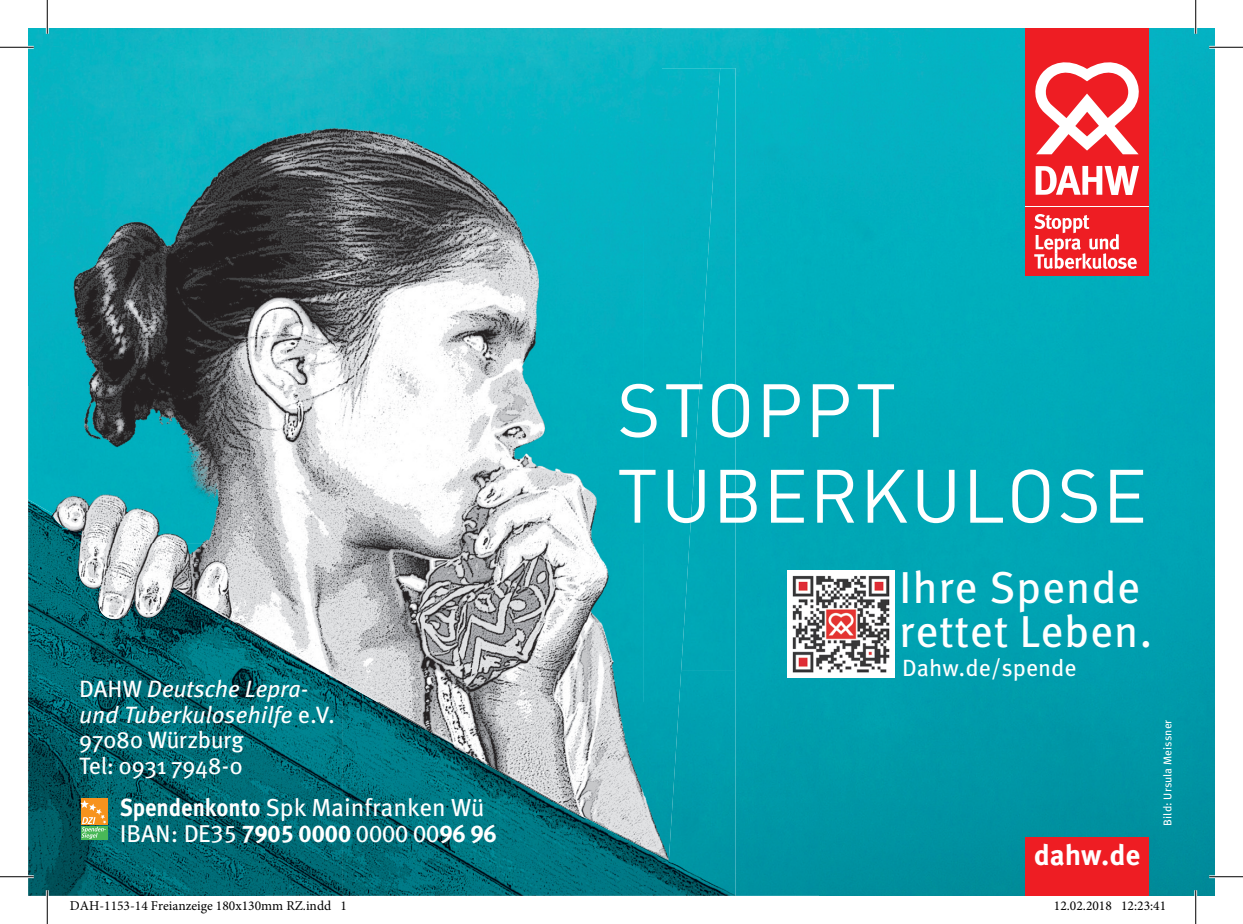
<style>
.page{position:relative;width:1243px;height:924px;background:#fff}
.page>*{position:absolute;margin:0;border:0;box-sizing:border-box;transform-origin:0 0}
.t1{font:74.25px/85.5px "DIN Pro";letter-spacing:.025em;color:#fff}
.t2{font:44.77px/43.6px "Meta OT";letter-spacing:.015em;color:#fff}
.t3{font:700 28.8px "Meta OT";color:#fff}
.t4{font:24.53px "Meta OT";color:#fff}
.t5{font:24.3px "Meta OT";letter-spacing:-.03em;color:#fff}
.t6{font:23.62px/25.7px "Meta OT";letter-spacing:-.02em;color:#fff}
.t7{font:23.4px "Meta OT";color:#fff}
.t8{font:13.5px "Minion Pro";color:#000}
.t9{font:11.25px "Meta OT";letter-spacing:.005em;color:#fff}
.s1{font-style:italic}
.s2{font-weight:700}
</style>
<div class="page">
<img style="left:661px;top:28px;width:553px;height:868px">
<img style="left:28px;top:28px;width:633px;height:40px">
<img style="left:720px;top:68px;width:15px;height:602px">
<img style="left:28px;top:543px;width:78px;height:353px">
<img style="left:106px;top:623px;width:158px;height:273px">
<img style="left:264px;top:702px;width:78px;height:194px">
<img style="left:342px;top:702px;width:157px;height:194px">
<img style="left:657px;top:670px;width:78px;height:226px">
<img style="left:499px;top:781px;width:158px;height:115px">
<img style="left:28px;top:68px;width:615px;height:475px">
<img style="left:643px;top:68px;width:77px;height:634px">
<img style="left:79px;top:543px;width:565px;height:80px">
<img style="left:235px;top:622px;width:409px;height:80px">
<img style="left:377px;top:702px;width:302px;height:79px">
<img style="left:517px;top:781px;width:157px;height:79px">
<div style="left:81px;top:798px;width:27px;height:27px;background:#f7931d"></div>
<div style="left:81px;top:826px;width:27px;height:13px;background:#49b857"></div>
<svg style="left:81px;top:800px;width:25px;height:39px"></svg>
<hr style="left:1025px;top:205px;width:123px;height:2px;background:#fff">
<div style="left:1025px;top:28px;width:123px;height:177px;background:#ee1d23"></div>
<div style="left:1025px;top:207px;width:123px;height:69px;background:#ee1d23"></div>
<svg style="left:1035px;top:62px;width:104px;height:92px"></svg>
<svg style="left:1035px;top:166px;width:104px;height:29px"></svg>
<svg style="left:1034px;top:214px;width:102px;height:55px"></svg>
<div style="left:1025px;top:837px;width:123px;height:59px;background:#ee1d23"></div>
<img style="left:787px;top:570px;width:107px;height:107px">
<hr style="left:0;top:46px;width:34px;height:3px;background:#fff">
<hr style="left:1209px;top:46px;width:34px;height:3px;background:#fff">
<hr style="left:0;top:875px;width:34px;height:3px;background:#fff">
<hr style="left:1209px;top:875px;width:34px;height:3px;background:#fff">
<hr style="left:46px;top:0;width:3px;height:34px;background:#fff">
<hr style="left:46px;top:890px;width:3px;height:34px;background:#fff">
<hr style="left:1194px;top:0;width:3px;height:34px;background:#fff">
<hr style="left:1194px;top:890px;width:3px;height:34px;background:#fff">
<hr style="left:0;top:47px;width:34px;height:1px;background:#000">
<hr style="left:1209px;top:47px;width:34px;height:1px;background:#000">
<hr style="left:0;top:876px;width:34px;height:1px;background:#000">
<hr style="left:1209px;top:876px;width:34px;height:1px;background:#000">
<hr style="left:47px;top:0;width:1px;height:34px;background:#000">
<hr style="left:47px;top:890px;width:1px;height:34px;background:#000">
<hr style="left:1195px;top:0;width:1px;height:34px;background:#000">
<hr style="left:1195px;top:890px;width:1px;height:34px;background:#000">
<p class="t6" style="left:79px;top:677px;width:257px">DAHW <span class="s1">Deutsche Lepra&shy;und Tuberkulosehilfe</span> e.V.<br>97080 Würzburg<br>Tel: 0931 7948-0</p>
<p class="t4" style="left:120px;top:791px;width:366px"><span class="s2">Spendenkonto</span> Spk Mainfranken Wü</p>
<p class="t5" style="left:120px;top:818px;width:379px">IBAN: DE35 <span class="s2">7905 0000</span> 0000 00<span class="s2">96 96</span></p>
<h1 class="t1" style="left:617px;top:364px;width:531px">STOPPT<br>TUBERKULOSE</h1>
<h2 class="t2" style="left:899px;top:567px;width:255px">Ihre Spende rettet Leben.</h2>
<p class="t7" style="left:902px;top:652px;width:176px">Dahw.de/spende</p>
<p class="t3" style="left:1033px;top:837px;width:108px">dahw.de</p>
<p class="t9" style="left:1160px;top:825px;width:108px;rotate:-90deg">Bild: Ursula Meissner</p>
<p class="t8" style="left:70px;top:897px;width:279px">DAH-1153-14 Freianzeige 180x130mm RZ.indd 1</p>
<p class="t8" style="left:1054px;top:897px;width:114px">12.02.2018 12:23:41</p>
</div>
